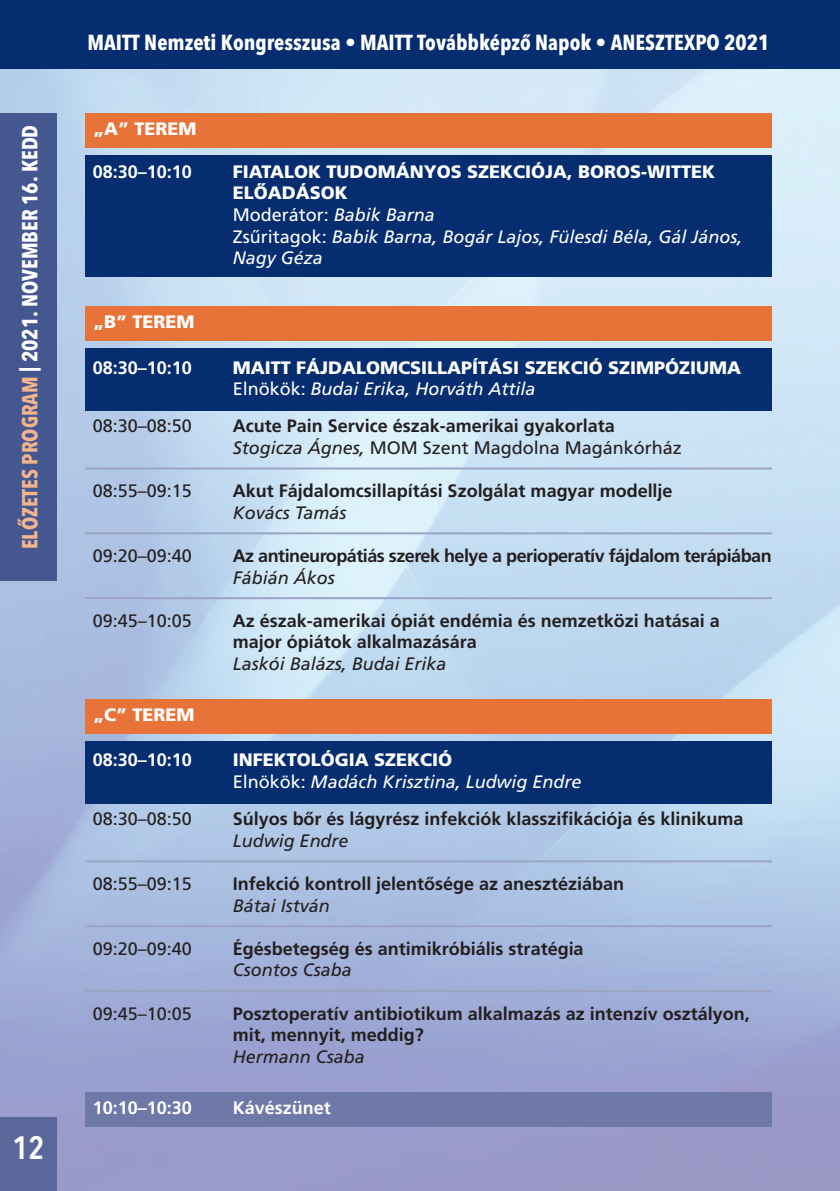
<style>
.page{position:relative;width:840px;height:1191px;background:#fff}
.page>*{position:absolute;margin:0;border:0;box-sizing:border-box;transform-origin:0 0}
.t1{font:600 32px "Avenir Next Condensed";color:#fff}
.t2{font:700 21.6px "Avenir Next Condensed";color:#fff}
.t3{font:18px/21.6px "Frutiger M Medium";color:#231f20}
.t4{font:italic 18px/21.6px "Frutiger M";color:#fff}
.t5{font:18px "Frutiger M";color:#231f20}
.t6{font:700 18px/21.6px "Frutiger M";color:#fff}
.t7{font:italic 18px "Frutiger M";color:#231f20}
.t8{font:18px "Frutiger M Medium";letter-spacing:-.03em;color:#231f20}
.t9{font:18px "Frutiger M Medium";color:#fff}
.s1{color:#f4b48d}
.s2{font-weight:700;font-style:normal}
.s3{font-style:normal}
.s4{font-weight:400}
.s5{font-weight:400;font-style:italic}
.s6{font-style:italic}
</style>
<div class="page">
<img style="left:0;top:68px;width:839px;height:1123px">
<div style="left:0;top:0;width:839px;height:68px;background:#052d6f"></div>
<div style="left:0;top:113px;width:57px;height:468px;background:#45578f"></div>
<div style="left:0;top:1117px;width:57px;height:74px;background:#59679b"></div>
<div style="left:85px;top:1092px;width:686px;height:34px;background:#6e79a7"></div>
<hr style="left:85px;top:990px;width:686px;height:2px;background:#9ca4c6">
<hr style="left:85px;top:925px;width:686px;height:2px;background:#9ca4c6">
<hr style="left:85px;top:860px;width:686px;height:2px;background:#9ca4c6">
<div style="left:85px;top:741px;width:686px;height:62px;background:#052d6f"></div>
<div style="left:85px;top:699px;width:686px;height:34px;background:#e87338"></div>
<hr style="left:85px;top:597px;width:686px;height:2px;background:#9ca4c6">
<hr style="left:85px;top:532px;width:686px;height:2px;background:#9ca4c6">
<hr style="left:85px;top:467px;width:686px;height:2px;background:#9ca4c6">
<div style="left:85px;top:348px;width:686px;height:63px;background:#052d6f"></div>
<div style="left:85px;top:306px;width:686px;height:34px;background:#e87338"></div>
<div style="left:85px;top:155px;width:686px;height:122px;background:#052d6f"></div>
<div style="left:85px;top:113px;width:686px;height:34px;background:#e87338"></div>
<p class="t2" style="left:17px;top:549px;width:426px;rotate:-90deg"><span class="s1">ELŐZETES PROGRAM</span> | 2021. NOVEMBER 16. KEDD</p>
<h1 class="t1" style="left:12px;top:1120px;width:34px">12</h1>
<p class="t2" style="left:87px;top:29px;width:683px">MAITT Nemzeti Kongresszusa • MAITT Továbbképző Napok • ANESZTEXPO 2021</p>
<p class="t6" style="left:93px;top:120px;width:105px">„A” TEREM</p>
<p class="t9" style="left:93px;top:164px;width:100px">08:30–10:10</p>
<p class="t4" style="left:232px;top:162px;width:511px"><span class="s2">FIATALOK TUDOMÁNYOS SZEKCIÓJA, BOROS-WITTEK<br>ELŐADÁSOK<br></span><span class="s3">Moderátor:</span> Babik Barna<br><span class="s3">Zsűritagok:</span> Babik Barna, Bogár Lajos, Fülesdi Béla, Gál János,<br>Nagy Géza</p>
<p class="t6" style="left:93px;top:313px;width:103px">„B” TEREM</p>
<p class="t9" style="left:93px;top:360px;width:100px">08:30–10:10</p>
<p class="t6" style="left:232px;top:358px;width:510px">MAITT FÁJDALOMCSILLAPÍTÁSI SZEKCIÓ SZIMPÓZIUMA<br><span class="s4">Elnökök:</span> <span class="s5">Budai Erika, Horváth Attila</span></p>
<p class="t5" style="left:93px;top:419px;width:100px">08:30–08:50</p>
<p class="t3" style="left:232px;top:416px;width:383px">Acute Pain Service észak-amerikai gyakorlata</p>
<p class="t5" style="left:232px;top:440px;width:450px"><span class="s6">Stogicza Ágnes,</span> MOM Szent Magdolna Magánkórház</p>
<p class="t5" style="left:93px;top:483px;width:100px">08:55–09:15</p>
<p class="t3" style="left:232px;top:481px;width:441px">Akut Fájdalomcsillapítási Szolgálat magyar modellje</p>
<p class="t7" style="left:232px;top:505px;width:115px">Kovács Tamás</p>
<p class="t5" style="left:93px;top:548px;width:100px">09:20–09:40</p>
<p class="t8" style="left:232px;top:548px;width:540px">Az antineuropátiás szerek helye a perioperatív fájdalom terápiában</p>
<p class="t7" style="left:232px;top:570px;width:103px">Fábián Ákos</p>
<p class="t5" style="left:93px;top:613px;width:100px">09:45–10:05</p>
<p class="t3" style="left:232px;top:611px;width:488px">Az észak-amerikai ópiát endémia és nemzetközi hatásai a major ópiátok alkalmazására</p>
<p class="t7" style="left:232px;top:656px;width:215px">Laskói Balázs, Budai Erika</p>
<p class="t6" style="left:93px;top:705px;width:103px">„C” TEREM</p>
<p class="t9" style="left:93px;top:753px;width:100px">08:30–10:10</p>
<p class="t4" style="left:232px;top:750px;width:350px"><span class="s2">INFEKTOLÓGIA SZEKCIÓ<br></span><span class="s3">Elnökök:</span> Madách Krisztina, Ludwig Endre</p>
<p class="t5" style="left:93px;top:811px;width:100px">08:30–08:50</p>
<p class="t3" style="left:232px;top:809px;width:512px">Súlyos bőr és lágyrész infekciók klasszifikációja és klinikuma</p>
<p class="t7" style="left:232px;top:833px;width:117px">Ludwig Endre</p>
<p class="t5" style="left:93px;top:876px;width:100px">08:55–09:15</p>
<p class="t3" style="left:232px;top:874px;width:393px">Infekció kontroll jelentősége az anesztéziában</p>
<p class="t7" style="left:232px;top:898px;width:98px">Bátai István</p>
<p class="t5" style="left:93px;top:941px;width:100px">09:20–09:40</p>
<p class="t3" style="left:232px;top:939px;width:352px">Égésbetegség és antimikróbiális stratégia</p>
<p class="t7" style="left:232px;top:963px;width:120px">Csontos Csaba</p>
<p class="t5" style="left:93px;top:1006px;width:100px">09:45–10:05</p>
<p class="t3" style="left:232px;top:1004px;width:518px">Posztoperatív antibiotikum alkalmazás az intenzív osztályon, mit, mennyit, meddig?</p>
<p class="t7" style="left:232px;top:1049px;width:133px">Hermann Csaba</p>
<p class="t9" style="left:93px;top:1100px;width:100px">10:10–10:30</p>
<p class="t9" style="left:232px;top:1100px;width:99px">Kávészünet</p>
</div>
